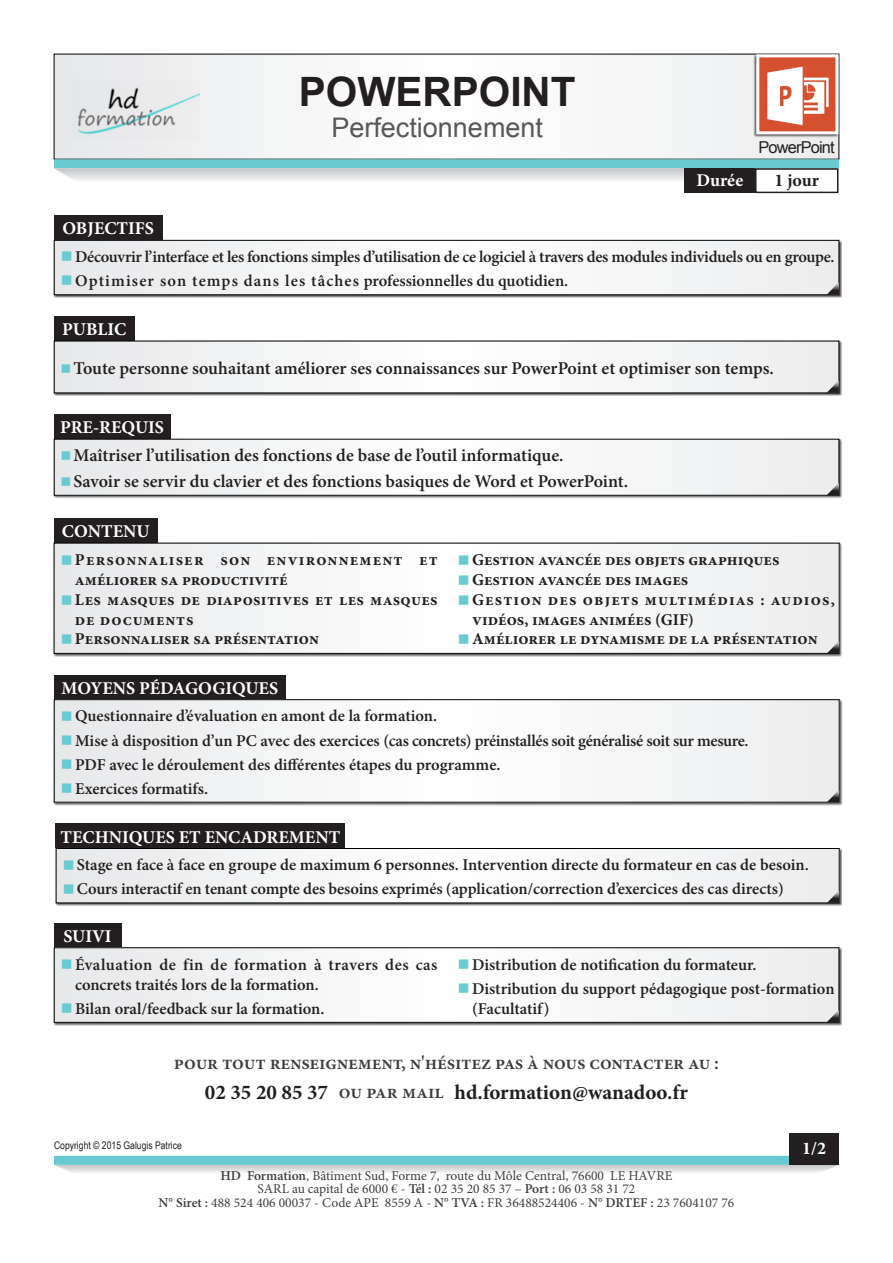
<style>
.page{position:relative;width:893px;height:1263px;background:#fff}
.page>*{position:absolute;margin:0;border:0;box-sizing:border-box;transform-origin:0 0}
.t1{font:700 40.5px "Arial";color:#231f20}
.t2{font:27px "Arial";color:#57585a}
.t3{font:700 21px "Minion Pro";color:#231f20}
.t4{font:600 19.5px "Minion Pro";letter-spacing:-.01em;color:#3e3e3f}
.t5{font:600 18px "Minion Pro";letter-spacing:-.01em;color:#231f20}
.t6{font:700 18px "Minion Pro";color:#fff}
.t7{font:700 18px "Minion Pro";color:#231f20}
.t8{font:600 16.5px/19.8px "Minion Pro";letter-spacing:-.005em;color:#231f20}
.t9{font:700 16.5px "Minion Pro";color:#231f20}
.t10{font:600 16.5px/19.8px "Minion Pro";letter-spacing:.025em;color:#231f20}
.t11{font:700 16.5px/19.8px "Minion Pro";letter-spacing:.065em;color:#231f20}
.t12{font:700 16.5px/19.8px "Minion Pro";letter-spacing:.06em;color:#231f20}
.t13{font:700 16.5px/19.8px "Minion Pro";letter-spacing:.02em;color:#231f20}
.t14{font:16.35px "Arial";letter-spacing:-.05em;color:#231f20}
.t15{font:13.5px "Minion Pro";color:#3e3e3f}
.t16{font:10.5px "Arial Narrow";color:#231f20}
.s1{font-weight:600}
</style>
<div class="page">
<div style="left:54px;top:54px;width:785px;height:105px;background:#f6f6f7"></div>
<img style="left:72px;top:80px;width:128px;height:59px">
<div style="left:753px;top:54px;width:86px;height:84px;background:#231f20;opacity:.75"></div>
<svg style="left:755px;top:53px;width:85px;height:83px"></svg>
<div style="left:54px;top:159px;width:785px;height:9px;background:#69cad1"></div>
<svg style="left:54px;top:168px;width:631px;height:15px"></svg>
<div style="left:755px;top:168px;width:83px;height:25px;border:2px solid #231f20"></div>
<div style="left:685px;top:168px;width:70px;height:25px;background:#231f20"></div>
<svg style="left:55px;top:1165px;width:783px;height:8px"></svg>
<div style="left:54px;top:1156px;width:785px;height:9px;background:#69cad1"></div>
<div style="left:789px;top:1133px;width:50px;height:32px;background:#231f20"></div>
<div style="left:54px;top:675px;width:232px;height:25px;background:#231f20"></div>
<div style="left:56px;top:823px;width:289px;height:25px;background:#231f20"></div>
<div style="left:54px;top:316px;width:80px;height:25px;background:#231f20"></div>
<div style="left:54px;top:923px;width:67px;height:25px;background:#231f20"></div>
<div style="left:54px;top:518px;width:103px;height:25px;background:#231f20"></div>
<div style="left:54px;top:414px;width:116px;height:25px;background:#231f20"></div>
<div style="left:54px;top:240px;width:788px;height:58px;background:#231f20;opacity:.75"></div>
<div style="left:54px;top:240px;width:785px;height:55px;background:#f4f5f5"></div>
<div style="left:54px;top:240px;width:785px;height:55px;border:1px solid #000"></div>
<div style="left:54px;top:699px;width:789px;height:106px;background:#231f20;opacity:.75"></div>
<div style="left:54px;top:700px;width:785px;height:102px;background:#f4f5f5"></div>
<div style="left:53px;top:542px;width:789px;height:115px;background:#231f20;opacity:.75"></div>
<div style="left:54px;top:543px;width:785px;height:110px;background:#f4f5f5"></div>
<div style="left:56px;top:848px;width:786px;height:58px;background:#231f20;opacity:.75"></div>
<div style="left:56px;top:848px;width:783px;height:55px;background:#f4f5f5"></div>
<div style="left:56px;top:848px;width:783px;height:55px;border:1px solid #000"></div>
<div style="left:54px;top:340px;width:788px;height:56px;background:#231f20;opacity:.75"></div>
<div style="left:54px;top:341px;width:785px;height:52px;background:#f4f5f5"></div>
<div style="left:54px;top:947px;width:788px;height:79px;background:#231f20;opacity:.75"></div>
<div style="left:54px;top:948px;width:785px;height:74px;background:#f4f5f5"></div>
<div style="left:54px;top:439px;width:788px;height:59px;background:#231f20;opacity:.75"></div>
<div style="left:54px;top:439px;width:785px;height:56px;background:#f4f5f5"></div>
<svg style="left:827px;top:282px;width:12px;height:13px"></svg>
<svg style="left:827px;top:381px;width:12px;height:12px"></svg>
<svg style="left:827px;top:483px;width:12px;height:12px"></svg>
<svg style="left:827px;top:641px;width:12px;height:12px"></svg>
<svg style="left:827px;top:790px;width:12px;height:12px"></svg>
<svg style="left:827px;top:891px;width:12px;height:12px"></svg>
<svg style="left:827px;top:1010px;width:12px;height:12px"></svg>
<div style="left:54px;top:215px;width:108px;height:25px;background:#231f20"></div>
<svg style="left:62px;top:252px;width:9px;height:9px"></svg>
<svg style="left:62px;top:276px;width:9px;height:9px"></svg>
<svg style="left:62px;top:711px;width:9px;height:9px"></svg>
<svg style="left:62px;top:735px;width:9px;height:9px"></svg>
<svg style="left:62px;top:759px;width:9px;height:9px"></svg>
<svg style="left:62px;top:783px;width:9px;height:9px"></svg>
<svg style="left:62px;top:555px;width:9px;height:10px"></svg>
<svg style="left:62px;top:595px;width:9px;height:9px"></svg>
<svg style="left:62px;top:635px;width:9px;height:9px"></svg>
<svg style="left:64px;top:860px;width:9px;height:9px"></svg>
<svg style="left:64px;top:884px;width:9px;height:9px"></svg>
<svg style="left:62px;top:364px;width:8px;height:8px"></svg>
<svg style="left:62px;top:959px;width:9px;height:10px"></svg>
<svg style="left:62px;top:1003px;width:9px;height:9px"></svg>
<svg style="left:62px;top:451px;width:8px;height:9px"></svg>
<svg style="left:62px;top:477px;width:8px;height:9px"></svg>
<p class="t6" style="left:62px;top:216px;width:93px">OBJECTIFS</p>
<p class="t1" style="left:299px;top:64px;width:278px">POWERPOINT</p>
<p class="t2" style="left:331px;top:110px;width:213px">Perfectionnement</p>
<p class="t14" style="left:758px;top:136px;width:78px">PowerPoint</p>
<p class="t6" style="left:696px;top:167px;width:48px">Durée</p>
<p class="t7" style="left:774px;top:167px;width:46px">1 jour</p>
<p class="t8" style="left:75px;top:247px;width:761px">Découvrir l’interface et les fonctions simples d’utilisation de ce logiciel à travers des modules individuels ou en groupe.</p>
<p class="t8" style="left:75px;top:271px;width:495px">Optimiser son temps dans les tâches professionnelles du quotidien.</p>
<p class="t6" style="left:62px;top:317px;width:66px">PUBLIC</p>
<p class="t5" style="left:74px;top:355px;width:702px">Toute personne souhaitant améliorer ses connaissances sur PowerPoint et optimiser son temps.</p>
<p class="t6" style="left:60px;top:415px;width:105px">PRE-REQUIS</p>
<p class="t5" style="left:74px;top:443px;width:491px">Maîtriser l’utilisation des fonctions de base de l’outil informatique.</p>
<p class="t5" style="left:74px;top:468px;width:556px">Savoir se servir du clavier et des fonctions basiques de Word et PowerPoint.</p>
<p class="t6" style="left:62px;top:519px;width:89px">CONTENU</p>
<p class="t12" style="left:75px;top:550px;width:364px">Personnaliser son environnement et améliorer sa productivité</p>
<p class="t13" style="left:75px;top:589px;width:364px">Les masques de diapositives et les masques de documents</p>
<p class="t9" style="left:75px;top:627px;width:246px">Personnaliser sa présentation</p>
<p class="t6" style="left:62px;top:675px;width:218px">MOYENS PÉDAGOGIQUES</p>
<p class="t9" style="left:472px;top:548px;width:309px">Gestion avancée des objets graphiques</p>
<p class="t9" style="left:472px;top:568px;width:218px">Gestion avancée des images</p>
<p class="t11" style="left:472px;top:589px;width:364px">Gestion des objets multimédias : audios, vidéos, images animées (GIF)</p>
<p class="t9" style="left:472px;top:627px;width:347px">Améliorer le dynamisme de la présentation</p>
<p class="t8" style="left:75px;top:706px;width:364px">Questionnaire d’évaluation en amont de la formation.</p>
<p class="t8" style="left:75px;top:730px;width:675px">Mise à disposition d’un PC avec des exercices (cas concrets) préinstallés soit généralisé soit sur mesure.</p>
<p class="t8" style="left:75px;top:754px;width:427px">PDF avec le déroulement des différentes étapes du programme.</p>
<p class="t8" style="left:75px;top:778px;width:135px">Exercices formatifs.</p>
<p class="t6" style="left:61px;top:824px;width:281px">TECHNIQUES ET ENCADREMENT</p>
<p class="t8" style="left:77px;top:855px;width:733px">Stage en face à face en groupe de maximum 6 personnes. Intervention directe du formateur en cas de besoin.</p>
<p class="t8" style="left:77px;top:879px;width:708px">Cours interactif en tenant compte des besoins exprimés (application/correction d’exercices des cas directs)</p>
<p class="t6" style="left:63px;top:923px;width:50px">SUIVI</p>
<p class="t10" style="left:75px;top:954px;width:364px">Évaluation de fin de formation à travers des cas concrets traités lors de la formation.</p>
<p class="t8" style="left:75px;top:998px;width:251px">Bilan oral/feedback sur la formation.</p>
<p class="t8" style="left:472px;top:954px;width:286px">Distribution de notification du formateur.</p>
<p class="t8" style="left:472px;top:978px;width:364px">Distribution du support pédagogique post-formation (Facultatif)</p>
<p class="t4" style="left:174px;top:1049px;width:547px">pour tout renseignement, n'hésitez pas à nous contacter au :</p>
<p class="t3" style="left:205px;top:1077px;width:125px">02 35 20 85 37</p>
<p class="t4" style="left:339px;top:1078px;width:107px">ou par mail</p>
<p class="t3" style="left:454px;top:1077px;width:235px">hd.formation@wanadoo.fr</p>
<p class="t16" style="left:54px;top:1137px;width:129px">Copyright © 2015 Galugis Patrice</p>
<p class="t6" style="left:802px;top:1136px;width:25px">1/2</p>
<p class="t15" style="left:220px;top:1166px;width:454px"><span class="s1">HD Formation</span>, Bâtiment Sud, Forme 7, route du Môle Central, 76600 LE HAVRE</p>
<p class="t15" style="left:258px;top:1180px;width:379px">SARL au capital de 6000 € - <span class="s1">Tél :</span> 02 35 20 85 37 – <span class="s1">Port :</span> 06 03 58 31 72</p>
<p class="t15" style="left:159px;top:1193px;width:577px"><span class="s1">N° Siret :</span> 488 524 406 00037 - Code APE 8559 A - <span class="s1">N° TVA :</span> FR 36488524406 - <span class="s1">N° DRTEF :</span> 23 7604107 76</p>
</div>
